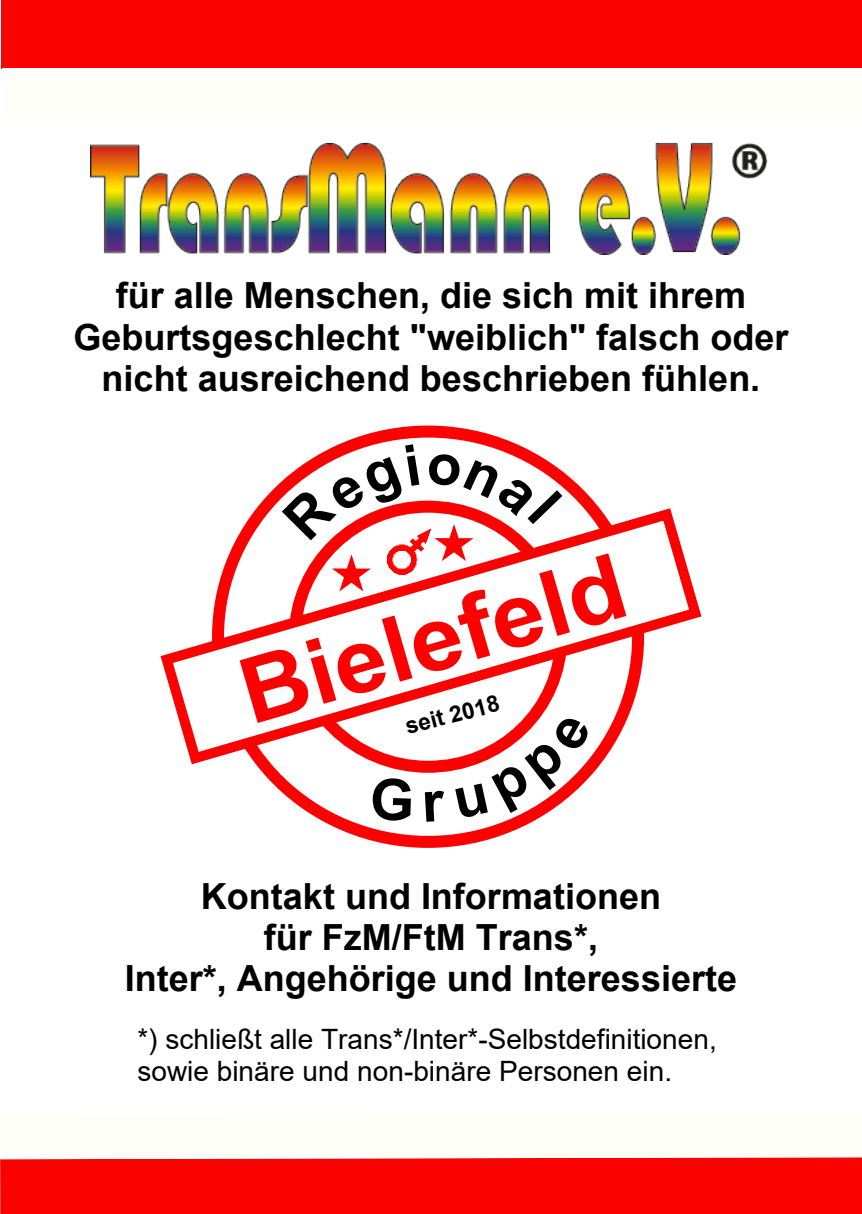
<style>
.page{position:relative;width:862px;height:1214px;background:#fff}
.page>*{position:absolute;margin:0;border:0;box-sizing:border-box;transform-origin:0 0}
.t1{font:700 90.8px "Arial";color:#f00;scale:1.05 1}
.t2{font:700 36px/41.2px "Arial";color:#000;text-align:center}
.t3{font:28px/32px "Arial";color:#000}
.t4{font:700 22.8px "Arial";color:#000}
</style>
<div class="page">
<div style="left:2px;top:0;width:860px;height:68px;background:#f90200"></div>
<div style="left:2px;top:68px;width:860px;height:45px;background:#fffff9"></div>
<div style="left:0;top:1158px;width:862px;height:55px;background:#f90200"></div>
<svg style="left:603px;top:1157px;width:259px;height:1px"></svg>
<img style="left:91px;top:142px;width:677px;height:112px">
<svg style="left:260px;top:425px;width:336px;height:423px"></svg>
<svg style="left:160px;top:502px;width:542px;height:268px"></svg>
<img style="left:386px;top:527px;width:46px;height:48px">
<svg style="left:282px;top:444px;width:137px;height:96px"></svg>
<svg style="left:428px;top:453px;width:134px;height:108px"></svg>
<svg style="left:372px;top:777px;width:39px;height:44px"></svg>
<svg style="left:425px;top:790px;width:20px;height:31px"></svg>
<svg style="left:455px;top:713px;width:137px;height:105px"></svg>
<p class="t2" style="left:73px;top:278px;width:716px">für alle Menschen, die sich mit ihrem<br>Geburtsgeschlecht "weiblich" falsch oder nicht ausreichend beschrieben fühlen.</p>
<h1 class="t1" style="left:233px;top:660px;width:379px;rotate:-16deg">Bielefeld</h1>
<p class="t4" style="left:404px;top:717px;width:98px;rotate:-14deg">seit 2018</p>
<p class="t2" style="left:125px;top:878px;width:614px">Kontakt und Informationen<br>für FzM/FtM Trans*,<br>Inter*, Angehörige und Interessierte</p>
<p class="t3" style="left:137px;top:1025px;width:581px">*) schließt alle Trans*/Inter*-Selbstdefinitionen, sowie binäre und non-binäre Personen ein.</p>
</div>
